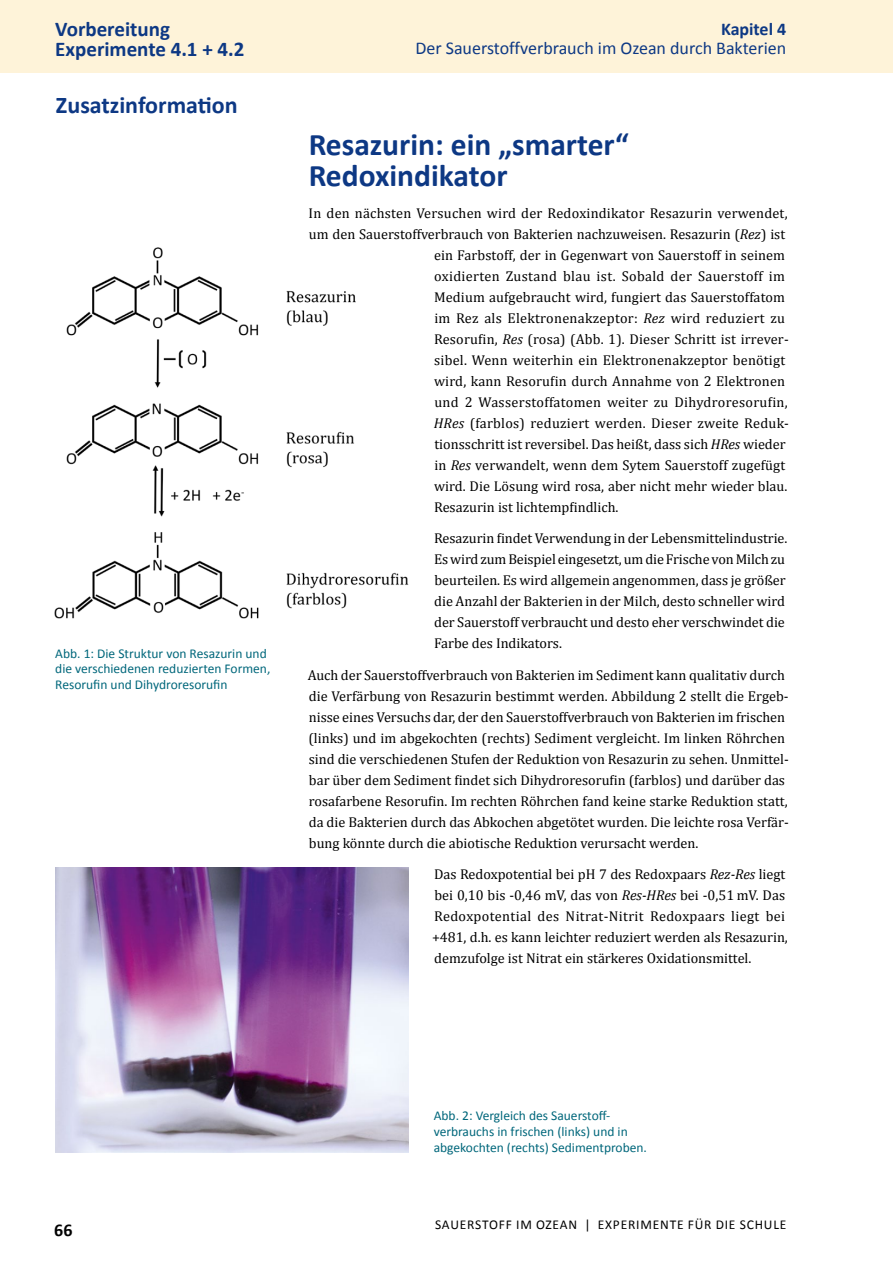
<style>
.page{position:relative;width:893px;height:1263px;background:#fff}
.page>*{position:absolute;margin:0;border:0;box-sizing:border-box;transform-origin:0 0}
.t1{font:700 31.5px/31.5px "Calibri";color:#0d3884}
.t2{font:700 24px "Calibri";color:#0d3884}
.t3{font:700 21px/19.5px "Calibri";color:#0d3884}
.t4{font:18px "Calibri";color:#0d3884}
.t5{font:700 18px "Calibri";color:#0d3884}
.t6{font:700 18px "Calibri";color:#000}
.t7{font:14.25px/21px "Cambria";color:#000}
.t8{font:14.25px "Cambria";letter-spacing:.02em;color:#000}
.t9{font:14.25px "Cambria";letter-spacing:.025em;color:#000}
.t10{font:13.5px/15.8px "Calibri";color:#00677b}
.t11{font:13.5px "Calibri";letter-spacing:.06em;color:#000}
.s1{font-style:italic}
</style>
<div class="page">
<div style="left:0;top:0;width:893px;height:72px;background:#fef3d9"></div>
<img style="left:54px;top:247px;width:355px;height:372px">
<img style="left:55px;top:867px;width:353px;height:285px">
<h3 class="t3" style="left:55px;top:20px;width:191px">Vorbereitung<br>Experimente 4.1 + 4.2</h3>
<h2 class="t2" style="left:56px;top:89px;width:183px">Zusatzinformation</h2>
<p class="t10" style="left:55px;top:645px;width:217px">Abb. 1: Die Struktur von Resazurin und die verschiedenen reduzierten Formen,<br>Resorufin und Dihydroresorufin</p>
<p class="t5" style="left:721px;top:17px;width:67px">Kapitel 4</p>
<p class="t4" style="left:415px;top:37px;width:372px">Der Sauerstoffverbrauch im Ozean durch Bakterien</p>
<h1 class="t1" style="left:309px;top:128px;width:322px">Resazurin: ein „smarter“<br>Redoxindikator</h1>
<p class="t7" style="left:309px;top:202px;width:481px">In den nächsten Versuchen wird der Redoxindikator Resazurin verwendet,</p>
<p class="t7" style="left:309px;top:223px;width:478px">um den Sauerstoffverbrauch von Bakterien nachzuweisen. Resazurin (<span class="s1">Rez</span>) ist</p>
<p class="t7" style="left:434px;top:244px;width:352px">ein Farbstoff, der in Gegenwart von Sauerstoff in seinem</p>
<p class="t9" style="left:434px;top:267px;width:352px">oxidierten Zustand blau ist. Sobald der Sauerstoff im</p>
<p class="t7" style="left:434px;top:286px;width:352px">Medium aufgebraucht wird, fungiert das Sauerstoffatom</p>
<p class="t8" style="left:434px;top:309px;width:352px">im Rez als Elektronenakzeptor: <span class="s1">Rez</span> wird reduziert zu</p>
<p class="t7" style="left:434px;top:328px;width:356px">Resorufin, <span class="s1">Res</span> (rosa) (Abb. 1). Dieser Schritt ist irrever-</p>
<p class="t7" style="left:434px;top:349px;width:352px">sibel. Wenn weiterhin ein Elektronenakzeptor benötigt</p>
<p class="t7" style="left:434px;top:370px;width:353px">wird, kann Resorufin durch Annahme von 2 Elektronen</p>
<p class="t8" style="left:434px;top:393px;width:355px">und 2 Wasserstoffatomen weiter zu Dihydroresorufin,</p>
<p class="t8" style="left:434px;top:414px;width:356px"><span class="s1">HRes</span> (farblos) reduziert werden. Dieser zweite Reduk-</p>
<p class="t7" style="left:434px;top:433px;width:353px">tionsschritt ist reversibel. Das heißt, dass sich <span class="s1">HRes</span> wieder</p>
<p class="t7" style="left:434px;top:454px;width:352px">in <span class="s1">Res</span> verwandelt, wenn dem Sytem Sauerstoff zugefügt</p>
<p class="t7" style="left:434px;top:475px;width:355px">wird. Die Lösung wird rosa, aber nicht mehr wieder blau.</p>
<p class="t7" style="left:434px;top:496px;width:186px">Resazurin ist lichtempfindlich.</p>
<p class="t7" style="left:434px;top:528px;width:355px">Resazurin findet Verwendung in der Lebensmittelindustrie.<br>Es wird zum Beispiel eingesetzt, um die Frische von Milch zu beurteilen. Es wird allgemein angenommen, dass je größer die Anzahl der Bakterien in der Milch, desto schneller wird der Sauerstoff verbraucht und desto eher verschwindet die Farbe des Indikators.</p>
<p class="t7" style="left:308px;top:664px;width:483px">Auch der Sauerstoffverbrauch von Bakterien im Sediment kann qualitativ durch die Verfärbung von Resazurin bestimmt werden. Abbildung 2 stellt die Ergeb&shy;nisse eines Versuchs dar, der den Sauerstoffverbrauch von Bakterien im frischen (links) und im abgekochten (rechts) Sediment vergleicht. Im linken Röhrchen sind die verschiedenen Stufen der Reduktion von Resazurin zu sehen. Unmittel&shy;bar über dem Sediment findet sich Dihydroresorufin (farblos) und darüber das rosafarbene Resorufin. Im rechten Röhrchen fand keine starke Reduktion statt, da die Bakterien durch das Abkochen abgetötet wurden. Die leichte rosa Verfär&shy;bung könnte durch die abiotische Reduktion verursacht werden.</p>
<p class="t7" style="left:432px;top:864px;width:357px">Das Redoxpotential bei pH 7 des Redoxpaars <span class="s1">Rez-Res</span> liegt bei 0,10 bis -0,46 mV, das von <span class="s1">Res-HRes</span> bei -0,51 mV. Das Redoxpotential des Nitrat-Nitrit Redoxpaars liegt bei +481, d.h. es kann leichter reduziert werden als Resazurin, demzufolge ist Nitrat ein stärkeres Oxidationsmittel.</p>
<p class="t10" style="left:434px;top:1108px;width:215px">Abb. 2: Vergleich des Sauerstoff&shy;verbrauchs in frischen (links) und in abgekochten (rechts) Sedimentproben.</p>
<p class="t6" style="left:54px;top:1219px;width:20px">66</p>
<p class="t11" style="left:435px;top:1215px;width:353px">Sauerstoff im Ozean | Experimente für die Schule</p>
</div>
